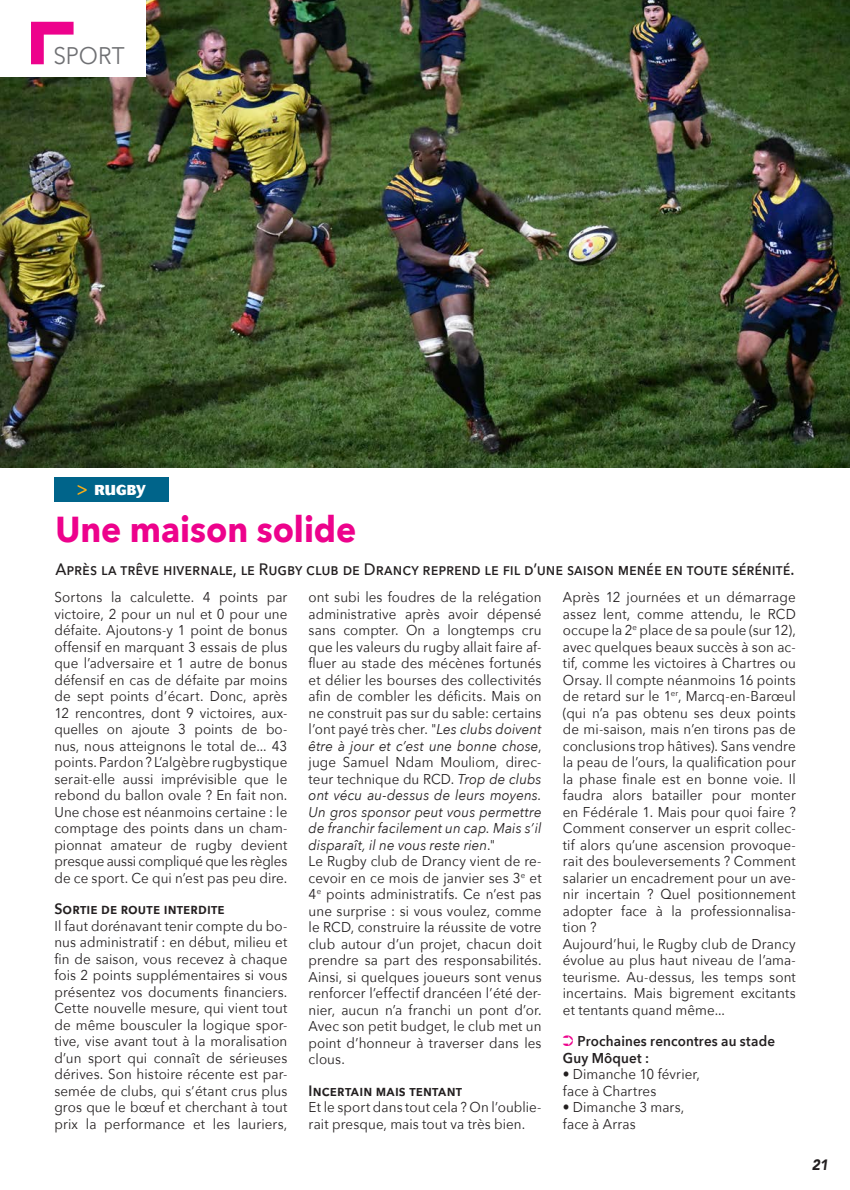
<style>
.page{position:relative;width:850px;height:1190px;background:#fff}
.page>*{position:absolute;margin:0;border:0;box-sizing:border-box;transform-origin:0 0}
.t1{font:700 36px "Avenir Next";color:#ed028c;scale:.94 1}
.t2{font:24px "Avenir Next";letter-spacing:-.005em;color:#6f7073;scale:.94 1}
.t3{font:500 16.5px "Avenir Next";letter-spacing:.015em;color:#231f20;scale:.94 1}
.t4{font:600 15px "Avenir Next";letter-spacing:.01em;color:#231f20;scale:.94 1}
.t5{font:600 15px "Avenir Next";letter-spacing:.045em;color:#231f20;scale:.94 1}
.t6{font:italic 900 15px "Avenir";color:#231f20;scale:.94 1}
.t7{font:14.25px/16.5px "Avenir Next";letter-spacing:.005em;color:#231f20;scale:.94 1}
.t8{font:600 14.25px/16.5px "Avenir Next";letter-spacing:.015em;color:#231f20;scale:.94 1}
.t9{font:800 14.25px "Cosmos";letter-spacing:.015em;color:#fff;scale:.94 1}
.s1{color:#faaf18}
.s2{font-style:italic}
.s3{color:#ed028c}
</style>
<div class="page">
<img style="left:0;top:0;width:849px;height:468px">
<div style="left:0;top:0;width:145px;height:77px;background:#fff"></div>
<svg style="left:31px;top:22px;width:43px;height:42px"></svg>
<div style="left:54px;top:477px;width:115px;height:25px;background:#00648a"></div>
<h2 class="t2" style="left:53px;top:35px;width:77px">SPORT</h2>
<p class="t9" style="left:78px;top:482px;width:74px"><span class="s1">&gt;</span> RUGBY</p>
<h1 class="t1" style="left:55px;top:498px;width:321px">Une maison solide</h1>
<p class="t3" style="left:55px;top:555px;width:787px">Après la trêve hivernale, le Rugby club de Drancy reprend le fil d’une saison menée en toute sérénité.</p>
<p class="t7" style="left:54px;top:588px;width:249px;text-align:justify">Sortons la calculette. 4 points par victoire, 2 pour un nul et 0 pour une défaite. Ajoutons-y 1 point de bonus offensif en marquant 3 essais de plus que l’adversaire et 1 autre de bonus défensif en cas de défaite par moins de sept points d’écart. Donc, après 12 rencontres, dont 9 victoires, aux&shy;quelles on ajoute 3 points de bo&shy;nus, nous atteignons le total de... 43 points. Pardon ? L’algèbre rugbystique serait-elle aussi imprévisible que le rebond du ballon ovale ? En fait non.<br>Une chose est néanmoins certaine : le comptage des points dans un cham&shy;pionnat amateur de rugby devient presque aussi compliqué que les règles de ce sport. Ce qui n’est pas peu dire.</p>
<p class="t4" style="left:54px;top:896px;width:183px">Sortie de route interdite</p>
<p class="t7" style="left:54px;top:917px;width:249px;text-align:justify">Il faut dorénavant tenir compte du bo&shy;nus administratif : en début, milieu et fin de saison, vous recevez à chaque fois 2 points supplémentaires si vous présentez vos documents financiers.<br>Cette nouvelle mesure, qui vient tout de même bousculer la logique spor&shy;tive, vise avant tout à la moralisation d’un sport qui connaît de sérieuses dérives. Son histoire récente est par&shy;semée de clubs, qui s’étant crus plus gros que le bœuf et cherchant à tout prix la performance et les lauriers,</p>
<p class="t7" style="left:308px;top:588px;width:249px">ont subi les foudres de la relégation administrative après avoir dépensé sans compter. On a longtemps cru que les valeurs du rugby allait faire af&shy;fluer au stade des mécènes fortunés et délier les bourses des collectivités afin de combler les déficits. Mais on ne construit pas sur du sable: certains l’ont payé très cher. "<span class="s2">Les clubs doivent être à jour et c’est une bonne chose</span>, juge Samuel Ndam Mouliom, direc&shy;teur technique du RCD. <span class="s2">Trop de clubs ont vécu au-dessus de leurs moyens.<br>Un gros sponsor peut vous permettre de franchir facilement un cap. Mais s’il disparaît, il ne vous reste rien</span>."<br>Le Rugby club de Drancy vient de re&shy;cevoir en ce mois de janvier ses 3<sup>e</sup> et 4<sup>e</sup> points administratifs. Ce n’est pas une surprise : si vous voulez, comme le RCD, construire la réussite de votre club autour d’un projet, chacun doit prendre sa part des responsabilités.<br>Ainsi, si quelques joueurs sont venus renforcer l’effectif drancéen l’été der&shy;nier, aucun n’a franchi un pont d’or.<br>Avec son petit budget, le club met un point d’honneur à traverser dans les clous.</p>
<p class="t5" style="left:308px;top:1078px;width:163px">Incertain mais tentant</p>
<p class="t7" style="left:308px;top:1098px;width:249px">Et le sport dans tout cela ? On l’oublie&shy;rait presque, mais tout va très bien.</p>
<p class="t7" style="left:562px;top:588px;width:249px">Après 12 journées et un démarrage assez lent, comme attendu, le RCD occupe la 2<sup>e</sup> place de sa poule (sur 12), avec quelques beaux succès à son ac&shy;tif, comme les victoires à Chartres ou Orsay. Il compte néanmoins 16 points de retard sur le 1<sup>er</sup>, Marcq-en-Barœul (qui n’a pas obtenu ses deux points de mi-saison, mais n’en tirons pas de conclusions trop hâtives). Sans vendre la peau de l’ours, la qualification pour la phase finale est en bonne voie. Il faudra alors batailler pour monter en Fédérale 1. Mais pour quoi faire ?<br>Comment conserver un esprit collec&shy;tif alors qu’une ascension provoque&shy;rait des bouleversements ? Comment salarier un encadrement pour un ave&shy;nir incertain ? Quel positionnement adopter face à la professionnalisa&shy;tion ?<br>Aujourd’hui, le Rugby club de Drancy évolue au plus haut niveau de l’ama&shy;teurisme. Au-dessus, les temps sont incertains. Mais bigrement excitants et tentants quand même...</p>
<p class="t8" style="left:562px;top:1033px;width:227px"><span class="s3">➲</span> Prochaines rencontres au stade<br>Guy Môquet :</p>
<p class="t7" style="left:562px;top:1065px;width:147px">• Dimanche 10 février, face à Chartres</p>
<p class="t7" style="left:562px;top:1098px;width:131px">• Dimanche 3 mars, face à Arras</p>
<p class="t6" style="left:811px;top:1152px;width:19px">21</p>
</div>
